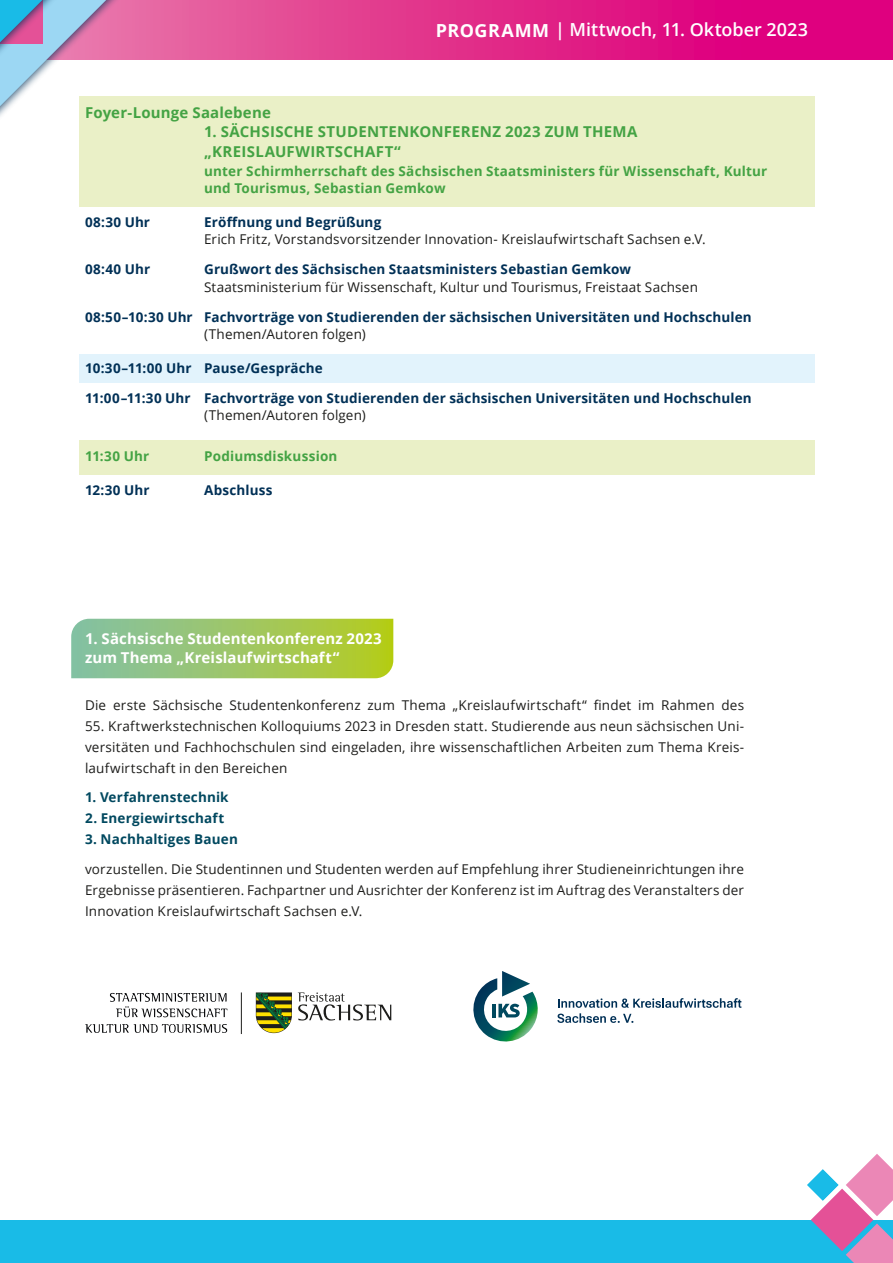
<style>
.page{position:relative;width:893px;height:1263px;background:#fff}
.page>*{position:absolute;margin:0;border:0;box-sizing:border-box;transform-origin:0 0}
.t1{font:600 18px "Open Sans";color:#fff}
.t2{font:700 15px/19.5px "Open Sans";letter-spacing:.02em;color:#44a344}
.t3{font:700 15px/19.5px "Open Sans";letter-spacing:.005em;color:#fff}
.t4{font:13.5px/21px "Open Sans";letter-spacing:.01em;color:#1d1d1b;text-align:justify}
.t5{font:700 13.5px "Open Sans";letter-spacing:.01em;color:#003056}
.t6{font:700 13.5px/16.5px "Open Sans";letter-spacing:.015em;color:#44a344}
.t7{font:700 13.5px "Open Sans";letter-spacing:.01em;color:#00485f}
.s1{font-weight:700}
</style>
<div class="page">
<div style="left:0;top:1220px;width:893px;height:43px;background:#19bbe7"></div>
<svg style="left:136px;top:0;width:757px;height:60px;background:#e1298a"></svg>
<div style="left:0;top:0;width:136px;height:205px;background:#003056;opacity:.75"></div>
<svg style="left:0;top:0;width:126px;height:197px"></svg>
<svg style="left:807px;top:1154px;width:86px;height:109px"></svg>
<svg style="left:71px;top:619px;width:322px;height:59px;background:#9dc666"></svg>
<div style="left:79px;top:96px;width:735px;height:111px;background:#eaf0c7"></div>
<div style="left:79px;top:354px;width:735px;height:29px;background:#e2f3fc"></div>
<div style="left:79px;top:440px;width:735px;height:35px;background:#eaf0c7"></div>
<svg style="left:473px;top:971px;width:65px;height:71px"></svg>
<svg style="left:557px;top:998px;width:184px;height:25px"></svg>
<svg style="left:298px;top:992px;width:93px;height:28px"></svg>
<svg style="left:256px;top:992px;width:36px;height:41px"></svg>
<hr style="left:241px;top:992px;width:1px;height:42px;background:#1d1d1b">
<svg style="left:85px;top:1024px;width:142px;height:9px"></svg>
<svg style="left:110px;top:993px;width:117px;height:24px"></svg>
<h1 class="t1" style="left:436px;top:18px;width:374px"><span class="s1">PROGRAMM</span> | Mittwoch, 11. Oktober 2023</h1>
<p class="t2" style="left:85px;top:102px;width:187px">Foyer-Lounge Saalebene</p>
<p class="t2" style="left:204px;top:122px;width:435px">1. SÄCHSISCHE STUDENTENKONFERENZ 2023 ZUM THEMA „KREISLAUFWIRTSCHAFT“</p>
<p class="t6" style="left:204px;top:163px;width:565px">unter Schirmherrschaft des Sächsischen Staatsministers für Wissenschaft, Kultur und Tourismus, Sebastian Gemkow</p>
<p class="t5" style="left:85px;top:213px;width:67px">08:30 Uhr</p>
<p class="t5" style="left:204px;top:213px;width:179px">Eröffnung und Begrüßung</p>
<p class="t4" style="left:204px;top:229px;width:503px">Erich Fritz, Vorstandsvorsitzender Innovation- Kreislaufwirtschaft Sachsen e.V.</p>
<p class="t5" style="left:85px;top:260px;width:67px">08:40 Uhr</p>
<p class="t5" style="left:204px;top:260px;width:428px">Grußwort des Sächsischen Staatsministers Sebastian Gemkow</p>
<p class="t4" style="left:204px;top:276px;width:495px">Staatsministerium für Wissenschaft, Kultur und Tourismus, Freistaat Sachsen</p>
<p class="t5" style="left:85px;top:307px;width:668px">08:50–10:30 Uhr Fachvorträge von Studierenden der sächsischen Universitäten und Hochschulen</p>
<p class="t4" style="left:204px;top:323px;width:163px">(Themen/Autoren folgen)</p>
<p class="t5" style="left:85px;top:359px;width:239px">10:30–11:00 Uhr Pause/Gespräche</p>
<p class="t5" style="left:85px;top:389px;width:668px">11:00–11:30 Uhr Fachvorträge von Studierenden der sächsischen Universitäten und Hochschulen</p>
<p class="t4" style="left:204px;top:405px;width:163px">(Themen/Autoren folgen)</p>
<p class="t6" style="left:85px;top:448px;width:66px">11:30 Uhr</p>
<p class="t6" style="left:204px;top:448px;width:135px">Podiumsdiskussion</p>
<p class="t5" style="left:85px;top:481px;width:66px">12:30 Uhr</p>
<p class="t5" style="left:204px;top:481px;width:70px">Abschluss</p>
<p class="t3" style="left:85px;top:628px;width:298px">1. Sächsische Studentenkonferenz 2023 zum Thema „Kreislaufwirtschaft“</p>
<p class="t4" style="left:85px;top:694px;width:661px">Die erste Sächsische Studentenkonferenz zum Thema „Kreislaufwirtschaft“ findet im Rahmen des</p>
<p class="t4" style="left:85px;top:715px;width:661px">55. Kraftwerkstechnischen Kolloquiums 2023 in Dresden statt. Studierende aus neun sächsischen Uni&shy;versitäten und Fachhochschulen sind eingeladen, ihre wissenschaftlichen Arbeiten zum Thema Kreis&shy;laufwirtschaft in den Bereichen</p>
<p class="t7" style="left:85px;top:788px;width:145px">1. Verfahrenstechnik</p>
<p class="t7" style="left:85px;top:809px;width:141px">2. Energiewirtschaft</p>
<p class="t7" style="left:85px;top:830px;width:154px">3. Nachhaltiges Bauen</p>
<p class="t4" style="left:85px;top:858px;width:661px">vorzustellen. Die Studentinnen und Studenten werden auf Empfehlung ihrer Studieneinrichtungen ihre Ergebnisse präsentieren. Fachpartner und Ausrichter der Konferenz ist im Auftrag des Veranstalters der Innovation Kreislaufwirtschaft Sachsen e.V.</p>
</div>
